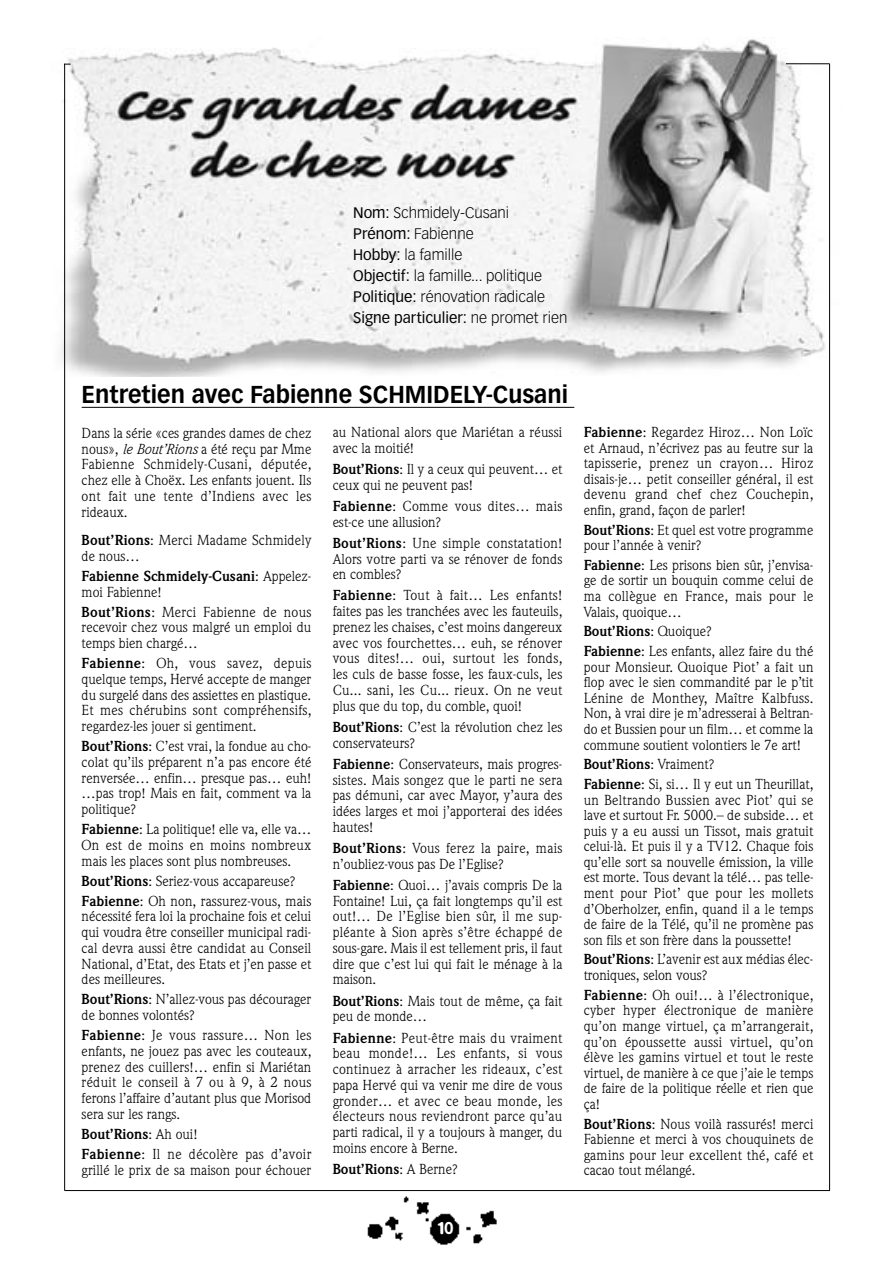
<style>
.page{position:relative;width:893px;height:1263px;background:#fff}
.page>*{position:absolute;margin:0;border:0;box-sizing:border-box;transform-origin:0 0}
.t1{font:700 24px "Vectora LH";color:#000;scale:.95 1}
.t2{font:500 18px "Blur";color:#fff}
.t3{font:300 15px/21px "Vectora LH";color:#000}
.t4{font:14.25px/15.8px "Weidemann";color:#000;text-align:justify}
.t5{font:14.25px/20px "Weidemann";letter-spacing:.02em;color:#000}
.t6{font:700 14.25px/15.8px "Weidemann";color:#000}
.s1{font-weight:400}
.s2{font-style:italic}
.s3{font-weight:700}
</style>
<div class="page">
<img style="left:61px;top:39px;width:770px;height:338px">
<hr style="left:82px;top:407px;width:492px;height:1px;background:#000">
<hr style="left:64px;top:64px;width:1px;height:1127px;background:#000">
<hr style="left:785px;top:63px;width:44px;height:1px;background:#000">
<img style="left:367px;top:1196px;width:130px;height:49px">
<hr style="left:65px;top:1190px;width:765px;height:1px;background:#000">
<hr style="left:829px;top:64px;width:1px;height:1127px;background:#000">
<p class="t3" style="left:353px;top:203px;width:216px"><span class="s1">Nom:</span> Schmidely-Cusani<br><span class="s1">Prénom:</span> Fabienne<br><span class="s1">Hobby:</span> la famille<br><span class="s1">Objectif:</span> la famille... politique<br><span class="s1">Politique:</span> rénovation radicale<br><span class="s1">Signe particulier:</span> ne promet rien</p>
<h1 class="t1" style="left:82px;top:384px;width:513px">Entretien avec Fabienne SCHMIDELY-Cusani</h1>
<p class="t4" style="left:82px;top:426px;width:231px">Dans la série «ces grandes dames de chez nous», <span class="s2">le Bout’Rions</span> a été reçu par Mme Fabienne Schmidely-Cusani, députée, chez elle à Choëx. Les enfants jouent. Ils ont fait une tente d’Indiens avec les rideaux.</p>
<p class="t4" style="left:82px;top:534px;width:231px"><span class="s3">Bout’Rions</span>: Merci Madame Schmidely de nous…</p>
<p class="t6" style="left:82px;top:569px;width:231px">Fabienne Schmidely-Cusani<span class="s1">: Appelez&shy;moi Fabienne!</span></p>
<p class="t4" style="left:82px;top:605px;width:231px"><span class="s3">Bout’Rions</span>: Merci Fabienne de nous recevoir chez vous malgré un emploi du temps bien chargé…</p>
<p class="t4" style="left:82px;top:657px;width:231px"><span class="s3">Fabienne</span>: Oh, vous savez, depuis quelque temps, Hervé accepte de manger du surgelé dans des assiettes en plastique.<br>Et mes chérubins sont compréhensifs, regardez-les jouer si gentiment.</p>
<p class="t4" style="left:82px;top:740px;width:231px"><span class="s3">Bout’Rions</span>: C’est vrai, la fondue au cho&shy;colat qu’ils préparent n’a pas encore été renversée… enfin… presque pas… euh! …pas trop! Mais en fait, comment va la politique?</p>
<p class="t4" style="left:82px;top:823px;width:231px"><span class="s3">Fabienne</span>: La politique! elle va, elle va… On est de moins en moins nombreux mais les places sont plus nombreuses.</p>
<p class="t4" style="left:82px;top:872px;width:231px;line-height:20px"><span class="s3">Bout’Rions</span>: Seriez-vous accapareuse?<br><span class="s3">Fabienne</span>: Oh non, rassurez-vous, mais</p>
<p class="t4" style="left:82px;top:910px;width:231px">nécessité fera loi la prochaine fois et celui qui voudra être conseiller municipal radi&shy;cal devra aussi être candidat au Conseil National, d’Etat, des Etats et j’en passe et des meilleures.</p>
<p class="t4" style="left:82px;top:993px;width:231px"><span class="s3">Bout’Rions</span>: N’allez-vous pas décourager de bonnes volontés?</p>
<p class="t4" style="left:82px;top:1029px;width:231px"><span class="s3">Fabienne</span>: Je vous rassure… Non les enfants, ne jouez pas avec les couteaux, prenez des cuillers!… enfin si Mariétan réduit le conseil à 7 ou à 9, à 2 nous ferons l’affaire d’autant plus que Morisod sera sur les rangs.</p>
<p class="t5" style="left:82px;top:1125px;width:231px"><span class="s3">Bout’Rions</span>: Ah oui!<br><span class="s3">Fabienne</span>: Il ne décolère pas d’avoir</p>
<p class="t4" style="left:82px;top:1163px;width:231px">grillé le prix de sa maison pour échouer</p>
<p class="t4" style="left:332px;top:425px;width:231px">au National alors que Mariétan a réussi avec la moitié!</p>
<p class="t4" style="left:332px;top:462px;width:231px"><span class="s3">Bout’Rions</span>: Il y a ceux qui peuvent… et ceux qui ne peuvent pas!</p>
<p class="t5" style="left:332px;top:499px;width:231px;line-height:15.8px"><span class="s3">Fabienne</span>: Comme vous dites… mais est-ce une allusion?</p>
<p class="t4" style="left:332px;top:536px;width:231px"><span class="s3">Bout’Rions</span>: Une simple constatation!<br>Alors votre parti va se rénover de fonds en combles?</p>
<p class="t4" style="left:332px;top:589px;width:231px"><span class="s3">Fabienne</span>: Tout à fait… Les enfants! faites pas les tranchées avec les fauteuils, prenez les chaises, c’est moins dangereux avec vos fourchettes… euh, se rénover vous dites!… oui, surtout les fonds, les culs de basse fosse, les faux-culs, les Cu... sani, les Cu... rieux. On ne veut plus que du top, du comble, quoi!</p>
<p class="t4" style="left:332px;top:720px;width:231px"><span class="s3">Bout’Rions</span>: C’est la révolution chez les conservateurs?</p>
<p class="t4" style="left:332px;top:757px;width:231px"><span class="s3">Fabienne</span>: Conservateurs, mais progres&shy;sistes. Mais songez que le parti ne sera pas démuni, car avec Mayor, y’aura des idées larges et moi j’apporterai des idées hautes!</p>
<p class="t4" style="left:332px;top:842px;width:231px"><span class="s3">Bout’Rions</span>: Vous ferez la paire, mais n’oubliez-vous pas De l’Eglise?</p>
<p class="t4" style="left:332px;top:878px;width:231px"><span class="s3">Fabienne</span>: Quoi… j’avais compris De la Fontaine! Lui, ça fait longtemps qu’il est out!… De l’Eglise bien sûr, il me sup&shy;pléante à Sion après s’être échappé de sous-gare. Mais il est tellement pris, il faut dire que c’est lui qui fait le ménage à la maison.</p>
<p class="t4" style="left:332px;top:994px;width:231px"><span class="s3">Bout’Rions</span>: Mais tout de même, ça fait peu de monde…</p>
<p class="t4" style="left:332px;top:1031px;width:231px"><span class="s3">Fabienne</span>: Peut-être mais du vraiment beau monde!… Les enfants, si vous continuez à arracher les rideaux, c’est papa Hervé qui va venir me dire de vous gronder… et avec ce beau monde, les électeurs nous reviendront parce qu’au parti radical, il y a toujours à manger, du moins encore à Berne.</p>
<p class="t6" style="left:332px;top:1163px;width:127px">Bout’Rions<span class="s1">: A Berne?</span></p>
<p class="t4" style="left:583px;top:426px;width:231px"><span class="s3">Fabienne</span>: Regardez Hiroz… Non Loïc et Arnaud, n’écrivez pas au feutre sur la tapisserie, prenez un crayon… Hiroz disais-je… petit conseiller général, il est devenu grand chef chez Couchepin, enfin, grand, façon de parler!</p>
<p class="t4" style="left:583px;top:523px;width:231px"><span class="s3">Bout’Rions</span>: Et quel est votre programme pour l’année à venir?</p>
<p class="t4" style="left:583px;top:558px;width:231px"><span class="s3">Fabienne</span>: Les prisons bien sûr, j’envisa&shy;ge de sortir un bouquin comme celui de ma collègue en France, mais pour le Valais, quoique…</p>
<p class="t4" style="left:583px;top:623px;width:231px;line-height:19.8px"><span class="s3">Bout’Rions</span>: Quoique?<br><span class="s3">Fabienne</span>: Les enfants, allez faire du thé</p>
<p class="t4" style="left:583px;top:660px;width:231px">pour Monsieur. Quoique Piot’ a fait un flop avec le sien commandité par le p’tit Lénine de Monthey, Maître Kalbfuss.<br>Non, à vrai dire je m’adresserai à Beltran&shy;do et Bussien pour un film… et comme la commune soutient volontiers le 7e art!</p>
<p class="t4" style="left:583px;top:756px;width:231px;line-height:19.8px"><span class="s3">Bout’Rions</span>: Vraiment?<br><span class="s3">Fabienne</span>: Si, si… Il y eut un Theurillat,</p>
<p class="t4" style="left:583px;top:793px;width:231px">un Beltrando Bussien avec Piot’ qui se lave et surtout Fr. 5000.– de subside… et puis y a eu aussi un Tissot, mais gratuit celui-là. Et puis il y a TV12. Chaque fois qu’elle sort sa nouvelle émission, la ville est morte. Tous devant la télé… pas telle&shy;ment pour Piot’ que pour les mollets d’Oberholzer, enfin, quand il a le temps de faire de la Télé, qu’il ne promène pas son fils et son frère dans la poussette!</p>
<p class="t4" style="left:583px;top:953px;width:231px"><span class="s3">Bout’Rions</span>: L’avenir est aux médias élec&shy;troniques, selon vous?</p>
<p class="t4" style="left:583px;top:988px;width:231px"><span class="s3">Fabienne</span>: Oh oui!… à l’électronique, cyber hyper électronique de manière qu’on mange virtuel, ça m’arrangerait, qu’on époussette aussi virtuel, qu’on élève les gamins virtuel et tout le reste virtuel, de manière à ce que j’aie le temps de faire de la politique réelle et rien que ça!</p>
<p class="t4" style="left:583px;top:1117px;width:231px"><span class="s3">Bout’Rions</span>: Nous voilà rassurés! merci Fabienne et merci à vos chouquinets de gamins pour leur excellent thé, café et cacao tout mélangé.</p>
<p class="t2" style="left:438px;top:1222px;width:17px">10</p>
</div>
